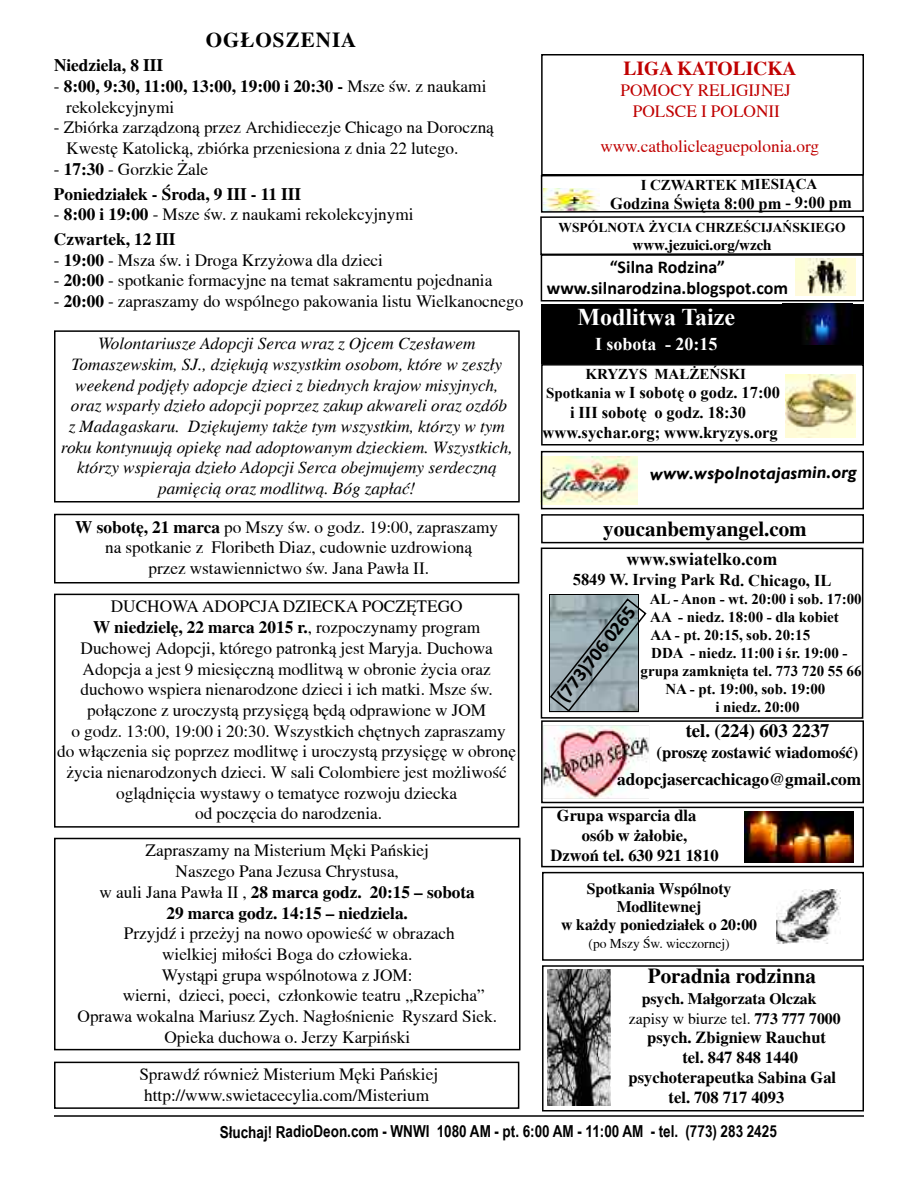
<style>
.page{position:relative;width:918px;height:1188px;background:#fff}
.page>*{position:absolute;margin:0;border:0;box-sizing:border-box;transform-origin:0 0}
.t1{font:700 24px "Times New Roman";color:#fff}
.t2{font:700 21px "Toronto";color:#000}
.t3{font:700 21px "Toronto";letter-spacing:.05em;color:#000}
.t4{font:700 19.5px "Toronto";color:#c00000}
.t5{font:700 19.5px "Calibri";color:#000}
.t6{font:700 18.75px "Toronto";color:#000}
.t7{font:700 18px/21.6px "Calibri";color:#000;text-align:center}
.t8{font:italic 700 18px "Gill Sans";letter-spacing:-.005em;color:#000}
.t9{font:700 18px "Times New Roman";color:#000}
.t10{font:700 18px "Times New Roman";color:#fff}
.t11{font:17.25px/20.7px "Toronto";color:#000}
.t12{font:italic 17.25px/20.7px "Toronto";color:#000;text-align:center}
.t13{font:700 17.25px/20.7px "Toronto";color:#000}
.t14{font:17.25px/20.7px "Toronto";color:#c00000;text-align:center}
.t15{font:700 16.5px "Toronto";color:#000}
.t16{font:700 16.5px/19.8px "Times New Roman";color:#000;text-align:center}
.t17{font:700 16.5px "Arial Narrow";color:#000}
.t18{font:700 15.75px/18px "Toronto";color:#000;text-align:center}
.t19{font:700 15px "Times New Roman";color:#000}
.t20{font:700 15px "Toronto";color:#000}
.t21{font:700 13.5px "Times New Roman";color:#000}
.t22{font:13.5px "Toronto";color:#000}
.s1{font-weight:400}
.s2{font-weight:700}
.s3{font-size:15px}
</style>
<div class="page">
<hr style="left:54px;top:1115px;width:810px;height:2px;background:#000">
<div style="left:541px;top:54px;width:323px;height:122px;border:2px solid #000"></div>
<div style="left:541px;top:304px;width:323px;height:59px;background:#000"></div>
<img style="left:548px;top:969px;width:63px;height:137px">
<div style="left:541px;top:514px;width:323px;height:29px;border:2px solid #000"></div>
<svg style="left:540px;top:173px;width:324px;height:83px"></svg>
<div style="left:541px;top:364px;width:323px;height:82px;border:2px solid #000"></div>
<img style="left:785px;top:375px;width:70px;height:62px">
<div style="left:541px;top:254px;width:323px;height:48px;border:2px solid #000"></div>
<div style="left:794px;top:259px;width:63px;height:37px;background:#fffbd7"></div>
<img style="left:807px;top:259px;width:40px;height:35px">
<div style="left:542px;top:872px;width:322px;height:89px;border:2px solid #000"></div>
<img style="left:776px;top:890px;width:65px;height:54px">
<img style="left:805px;top:304px;width:45px;height:41px">
<img style="left:544px;top:456px;width:93px;height:49px">
<div style="left:541px;top:451px;width:323px;height:58px;border:2px solid #000"></div>
<div style="left:541px;top:548px;width:322px;height:171px;border:2px solid #000"></div>
<svg style="left:549px;top:597px;width:98px;height:116px;background:#97a6ab"></svg>
<div style="left:541px;top:807px;width:323px;height:60px;border:2px solid #000"></div>
<img style="left:745px;top:811px;width:109px;height:52px">
<div style="left:542px;top:965px;width:322px;height:147px;border:2px solid #000"></div>
<img style="left:544px;top:726px;width:105px;height:73px">
<div style="left:541px;top:720px;width:323px;height:83px;border:2px solid #000"></div>
<div style="left:54px;top:838px;width:467px;height:212px;border:2px solid #000"></div>
<div style="left:54px;top:1062px;width:465px;height:47px;border:2px solid #000"></div>
<div style="left:54px;top:330px;width:466px;height:173px;border:2px solid #000"></div>
<div style="left:54px;top:594px;width:465px;height:234px;border:2px solid #000"></div>
<div style="left:54px;top:514px;width:465px;height:70px;border:2px solid #000"></div>
<p class="t3" style="left:206px;top:28px;width:152px">OG£OSZENIA</p>
<p class="t13" style="left:54px;top:55px;width:111px">Niedziela, 8 III</p>
<p class="t13" style="left:66px;top:76px;width:422px;text-indent:-12px"><span class="s1">-</span> 8:00, 9:30, 11:00, 13:00, 19:00 i 20:30 - <span class="s1">Msze św. z naukami rekolekcyjnymi</span></p>
<p class="t11" style="left:66px;top:117px;width:429px;text-indent:-12px">- Zbiórka zarządzoną przez Archidiecezje Chicago na Doroczną<br>Kwestę Katolicką, zbiórka przeniesiona z dnia 22 lutego.</p>
<p class="t13" style="left:54px;top:157px;width:249px;line-height:24.6px"><span class="s1">-</span> 17:30 <span class="s1">- Gorzkie Żale<br></span>Poniedziałek - Środa, 9 III - 11 III</p>
<p class="t11" style="left:54px;top:202px;width:361px;line-height:24.6px">- <span class="s2">8:00 i 19:00</span> - Msze św. z naukami rekolekcyjnymi<br><span class="s2">Czwartek, 12 III</span></p>
<p class="t11" style="left:54px;top:249px;width:331px">- <span class="s2">19:00</span> - Msza św. i Droga Krzyżowa dla dzieci</p>
<p class="t11" style="left:54px;top:270px;width:440px">- <span class="s2">20:00</span> - spotkanie formacyjne na temat sakramentu pojednania</p>
<p class="t11" style="left:54px;top:291px;width:471px">- <span class="s2">20:00</span> - zapraszamy do wspólnego pakowania listu Wielkanocnego</p>
<p class="t12" style="left:61px;top:333px;width:453px">Wolontariusze Adopcji Serca wraz z Ojcem Czesławem Tomaszewskim, SJ., dziękują wszystkim osobom, które w zeszły weekend podjęły adopcje dzieci z biednych krajow misyjnych, oraz wsparły dzieło adopcji poprzez zakup akwareli oraz ozdób<br>z Madagaskaru. Dziękujemy także tym wszystkim, którzy w tym roku kontynuują opiekę nad adoptowanym dzieckiem. Wszystkich, którzy wspieraja dzieło Adopcji Serca obejmujemy serdeczną pamięcią oraz modlitwą. Bóg zapłać!</p>
<p class="t11" style="left:75px;top:516px;width:424px;text-align:center"><span class="s2">W sobotę, 21 marca</span> po Mszy św. o godz. 19:00, zapraszamy na spotkanie z Floribeth Diaz, cudownie uzdrowioną<br>przez wstawiennictwo św. Jana Pawła II.</p>
<p class="t11" style="left:57px;top:596px;width:460px;text-align:center">DUCHOWA ADOPCJA DZIECKA POCZĘTEGO<br><span class="s2">W niedzielę, 22 marca 2015 r.</span>, rozpoczynamy program Duchowej Adopcji, którego patronką jest Maryja. Duchowa Adopcja a jest 9 miesięczną modlitwą w obronie życia oraz duchowo wspiera nienarodzone dzieci i ich matki. Msze św. połączone z uroczystą przysięgą będą odprawione w JOM<br>o godz. 13:00, 19:00 i 20:30. Wszystkich chętnych zapraszamy<br>do włączenia się poprzez modlitwę i uroczystą przysięgę w obronę życia nienarodzonych dzieci. W sali Colombiere jest możliwość oglądnięcia wystawy o tematyce rozwoju dziecka<br>od poczęcia do narodzenia.</p>
<p class="t11" style="left:100px;top:840px;width:377px;text-align:center">Zapraszamy na Misterium Męki Pańskiej<br>Naszego Pana Jezusa Chrystusa,<br>w auli Jana Pawła II , <span class="s2">28 marca godz. 20:15 – sobota 29 marca godz. 14:15 – niedziela.</span></p>
<p class="t11" style="left:124px;top:923px;width:333px">Przyjdź i przeżyj na nowo opowieść w obrazach</p>
<p class="t11" style="left:162px;top:944px;width:252px">wielkiej miłości Boga do człowieka.</p>
<p class="t11" style="left:162px;top:965px;width:252px">Wystąpi grupa wspólnotowa z JOM:</p>
<p class="t11" style="left:123px;top:985px;width:364px">wierni, dzieci, poeci, członkowie teatru „Rzepicha”</p>
<p class="t11" style="left:78px;top:1006px;width:421px">Oprawa wokalna Mariusz Zych. Nagłośnienie Ryszard Siek.</p>
<p class="t11" style="left:165px;top:1027px;width:247px">Opieka duchowa o. Jerzy Karpiński</p>
<p class="t11" style="left:139px;top:1064px;width:300px">Sprawdź również Misterium Męki Pańskiej http://www.swietacecylia.com/Misterium</p>
<p class="t4" style="left:624px;top:57px;width:174px">LIGA KATOLICKA</p>
<p class="t14" style="left:620px;top:80px;width:172px">POMOCY RELIGIJNEJ<br>POLSCE I POLONII</p>
<p class="t14" style="left:600px;top:136px;width:220px">www.catholicleaguepolonia.org</p>
<p class="t19" style="left:641px;top:176px;width:178px">I CZWARTEK MIESIĄCA</p>
<p class="t16" style="left:610px;top:193px;width:243px">Godzina Święta 8:00 pm - 9:00 pm</p>
<p class="t21" style="left:559px;top:220px;width:289px">WSPÓLNOTA ŻYCIA CHRZEŚCIJAŃSKIEGO</p>
<p class="t20" style="left:633px;top:236px;width:141px">www.jezuici.org/wzch</p>
<p class="t7" style="left:547px;top:258px;width:243px">“Silna Rodzina” www.silnarodzina.blogspot.com</p>
<h1 class="t1" style="left:577px;top:304px;width:159px">Modlitwa Taize</h1>
<p class="t10" style="left:595px;top:334px;width:124px">I sobota - 20:15</p>
<p class="t19" style="left:585px;top:366px;width:162px">KRYZYS MAŁŻEŃSKI</p>
<p class="t16" style="left:543px;top:383px;width:239px"><span class="s3">Spotkania w</span> I sobotę o godz. 17:00 i III sobotę o godz. 18:30 www.sychar.org; www.kryzys.org</p>
<p class="t8" style="left:650px;top:462px;width:208px">www.wspolnotajasmin.org</p>
<p class="t2" style="left:603px;top:517px;width:205px">youcanbemyangel.com</p>
<p class="t9" style="left:627px;top:549px;width:152px">www.swiatelko.com</p>
<p class="t16" style="left:573px;top:570px;width:260px">5849 W. Irving Park Rd. Chicago, IL</p>
<p class="t19" style="left:650px;top:591px;width:213px">AL - Anon - wt. 20:00 i sob. 17:00</p>
<p class="t19" style="left:650px;top:609px;width:190px">AA - niedz. 18:00 - dla kobiet</p>
<p class="t19" style="left:650px;top:627px;width:161px">AA - pt. 20:15, sob. 20:15</p>
<p class="t19" style="left:651px;top:645px;width:198px">DDA - niedz. 11:00 i śr. 19:00 -</p>
<p class="t19" style="left:641px;top:663px;width:222px">grupa zamknięta tel. 773 720 55 66</p>
<p class="t19" style="left:665px;top:681px;width:161px">NA - pt. 19:00, sob. 19:00</p>
<p class="t19" style="left:715px;top:699px;width:86px">i niedz. 20:00</p>
<p class="t5" style="left:554px;top:694px;width:116px;rotate:-52deg">(773)706 0265</p>
<p class="t6" style="left:686px;top:720px;width:145px">tel. (224) 603 2237</p>
<p class="t15" style="left:657px;top:743px;width:203px">(proszę zostawić wiadomość)</p>
<p class="t13" style="left:617px;top:769px;width:246px">adopcjasercachicago@gmail.com</p>
<p class="t15" style="left:557px;top:806px;width:141px">Grupa wsparcia dla</p>
<p class="t15" style="left:582px;top:826px;width:107px">osób w żałobie,</p>
<p class="t15" style="left:550px;top:846px;width:170px">Dzwoń tel. 630 921 1810</p>
<p class="t18" style="left:561px;top:879px;width:198px">Spotkania Wspólnoty<br>Modlitewnej<br>w każdy poniedziałek o 20:00</p>
<p class="t22" style="left:589px;top:936px;width:142px">(po Mszy Św. wieczornej)</p>
<p class="t2" style="left:648px;top:964px;width:169px">Poradnia rodzinna</p>
<p class="t18" style="left:629px;top:989px;width:213px;line-height:19px;text-align:left;text-indent:13px">psych. Małgorzata Olczak <span class="s1">zapisy w biurze tel.</span> 773 777 7000</p>
<p class="t15" style="left:647px;top:1028px;width:180px">psych. Zbigniew Rauchut</p>
<p class="t15" style="left:682px;top:1048px;width:117px">tel. 847 848 1440</p>
<p class="t15" style="left:629px;top:1068px;width:209px">psychoterapeutka Sabina Gal</p>
<p class="t15" style="left:669px;top:1088px;width:117px">tel. 708 717 4093</p>
<p class="t17" style="left:220px;top:1122px;width:559px">Słuchaj! RadioDeon.com - WNWI 1080 AM - pt. 6:00 AM - 11:00 AM - tel. (773) 283 2425</p>
</div>
